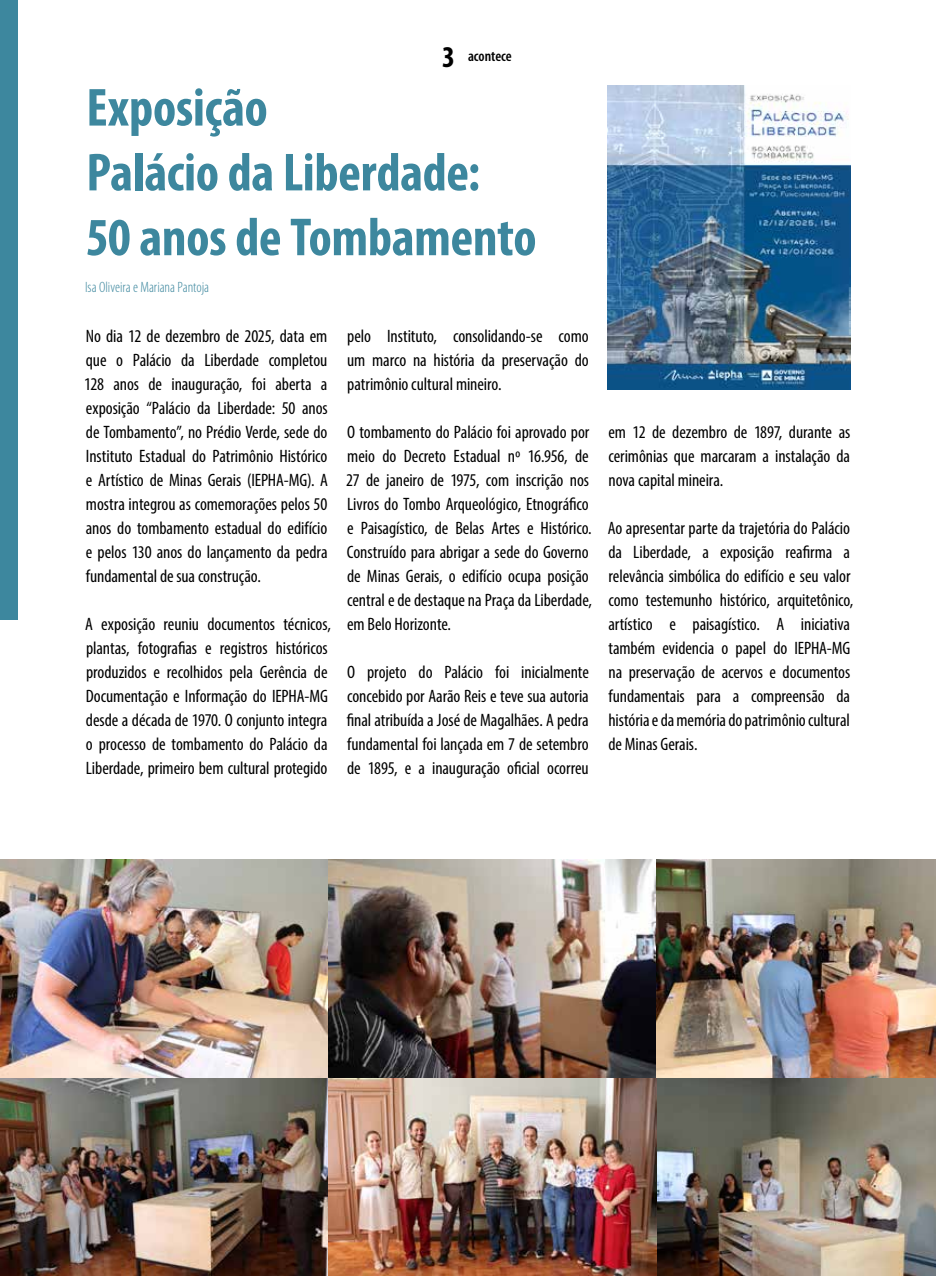
<style>
.page{position:relative;width:936px;height:1276px;background:#fff}
.page>*{position:absolute;margin:0;border:0;box-sizing:border-box;transform-origin:0 0}
.t1{font:700 condensed 54px/64.8px "Myriad Pro";letter-spacing:-.005em;color:#3d879e}
.t2{font:condensed 18px/24px "Myriad Pro";letter-spacing:-.005em;color:#000;text-align:justify}
.t3{font:300 condensed 15px "Myriad Pro";color:#3d879e}
.t4{font:600 condensed 15px "Myriad Pro";color:#000}
.s1{font-weight:700;font-size:30.3px}
</style>
<div class="page">
<div style="left:0;top:0;width:17px;height:619px;background:#3d879e"></div>
<img style="left:607px;top:85px;width:243px;height:304px">
<img style="left:0;top:859px;width:935px;height:417px">
<p class="t4" style="left:442px;top:47px;width:71px"><span class="s1">3</span> acontece</p>
<h1 class="t1" style="left:86px;top:74px;width:452px">Exposição<br>Palácio da Liberdade:<br>50 anos de Tombamento</h1>
<p class="t3" style="left:85px;top:279px;width:126px">Isa Oliveira e Mariana Pantoja</p>
<p class="t2" style="left:84px;top:324px;width:245px">No dia 12 de dezembro de 2025, data em que o Palácio da Liberdade completou 128 anos de inauguração, foi aberta a exposição “Palácio da Liberdade: 50 anos de Tombamento”, no Prédio Verde, sede do Instituto Estadual do Patrimônio Histórico e Artístico de Minas Gerais (IEPHA-MG). A mostra integrou as comemorações pelos 50 anos do tombamento estadual do edifício e pelos 130 anos do lançamento da pedra fundamental de sua construção.</p>
<p class="t2" style="left:85px;top:612px;width:247px;text-align:left">A exposição reuniu documentos técnicos, plantas, fotografias e registros históricos produzidos e recolhidos pela Gerência de Documentação e Informação do IEPHA-MG desde a década de 1970. O conjunto integra o processo de tombamento do Palácio da Liberdade, primeiro bem cultural protegido</p>
<p class="t2" style="left:347px;top:324px;width:243px">pelo Instituto, consolidando-se como um marco na história da preservação do patrimônio cultural mineiro.</p>
<p class="t2" style="left:346px;top:420px;width:247px;text-align:left">O tombamento do Palácio foi aprovado por meio do Decreto Estadual nº 16.956, de 27 de janeiro de 1975, com inscrição nos Livros do Tombo Arqueológico, Etnográfico e Paisagístico, de Belas Artes e Histórico.<br>Construído para abrigar a sede do Governo de Minas Gerais, o edifício ocupa posição central e de destaque na Praça da Liberdade, em Belo Horizonte.</p>
<p class="t2" style="left:347px;top:660px;width:243px">O projeto do Palácio foi inicialmente concebido por Aarão Reis e teve sua autoria final atribuída a José de Magalhães. A pedra fundamental foi lançada em 7 de setembro de 1895, e a inauguração oficial ocorreu</p>
<p class="t2" style="left:608px;top:420px;width:243px">em 12 de dezembro de 1897, durante as cerimônias que marcaram a instalação da nova capital mineira.</p>
<p class="t2" style="left:607px;top:516px;width:247px;text-align:left">Ao apresentar parte da trajetória do Palácio da Liberdade, a exposição reafirma a relevância simbólica do edifício e seu valor como testemunho histórico, arquitetônico, artístico e paisagístico. A iniciativa também evidencia o papel do IEPHA-MG na preservação de acervos e documentos fundamentais para a compreensão da história e da memória do patrimônio cultural de Minas Gerais.</p>
</div>
